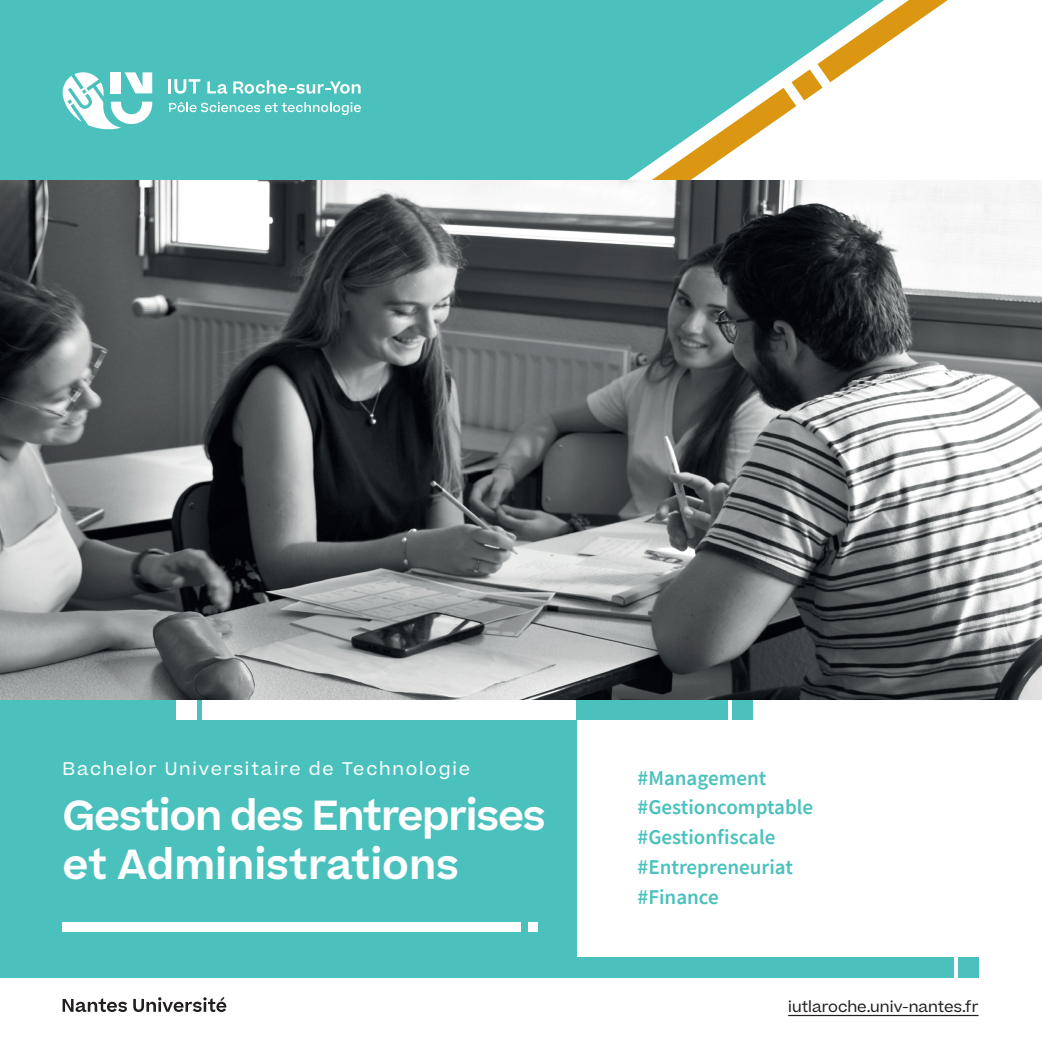
<style>
.page{position:relative;width:1042px;height:1042px;background:#fff}
.page>*{position:absolute;margin:0;border:0;box-sizing:border-box;transform-origin:0 0}
.t1{font:600 40.25px/48.3px "Beatrice";letter-spacing:-.02em;color:#fff}
.t2{font:600 21px/29.8px "Source Sans Pro";color:#4ac1bd}
.t3{font:17.5px "Beatrice";letter-spacing:.1em;color:#fff}
.t4{font:14.88px "Beatrice";color:#231f20}
</style>
<div class="page">
<svg style="left:63px;top:997px;width:163px;height:15px"></svg>
<hr style="left:788px;top:1015px;width:190px;height:1px;background:#231f20">
<div style="left:0;top:259px;width:576px;height:718px;background:#4ac1bd"></div>
<div style="left:202px;top:700px;width:375px;height:20px;background:#fff"></div>
<div style="left:176px;top:700px;width:20px;height:20px;background:#fff"></div>
<div style="left:576px;top:700px;width:152px;height:20px;background:#4ac1bd"></div>
<div style="left:733px;top:700px;width:20px;height:20px;background:#4ac1bd"></div>
<svg style="left:884px;top:0;width:64px;height:45px"></svg>
<svg style="left:0;top:0;width:884px;height:180px;background:#64c6be"></svg>
<svg style="left:169px;top:102px;width:192px;height:13px;background:#77d0cd"></svg>
<hr style="left:168px;top:79px;width:3px;height:14px;background:#fff">
<svg style="left:174px;top:79px;width:26px;height:15px"></svg>
<svg style="left:207px;top:81px;width:20px;height:13px"></svg>
<svg style="left:233px;top:80px;width:128px;height:14px"></svg>
<svg style="left:63px;top:72px;width:89px;height:58px"></svg>
<img style="left:0;top:180px;width:1042px;height:520px">
<div style="left:0;top:957px;width:953px;height:20px;background:#4ac1bd"></div>
<div style="left:958px;top:957px;width:20px;height:20px;background:#4ac1bd"></div>
<div style="left:63px;top:922px;width:458px;height:9px;background:#fff"></div>
<div style="left:528px;top:922px;width:10px;height:9px;background:#fff"></div>
<p class="t3" style="left:63px;top:757px;width:409px">Bachelor Universitaire de Technologie</p>
<h1 class="t1" style="left:63px;top:791px;width:485px">Gestion des Entreprises et Administrations</h1>
<p class="t2" style="left:637px;top:762px;width:177px">#Management #Gestioncomptable #Gestionfiscale #Entrepreneuriat #Finance</p>
<p class="t4" style="left:788px;top:997px;width:192px">iutlaroche.univ-nantes.fr</p>
</div>
